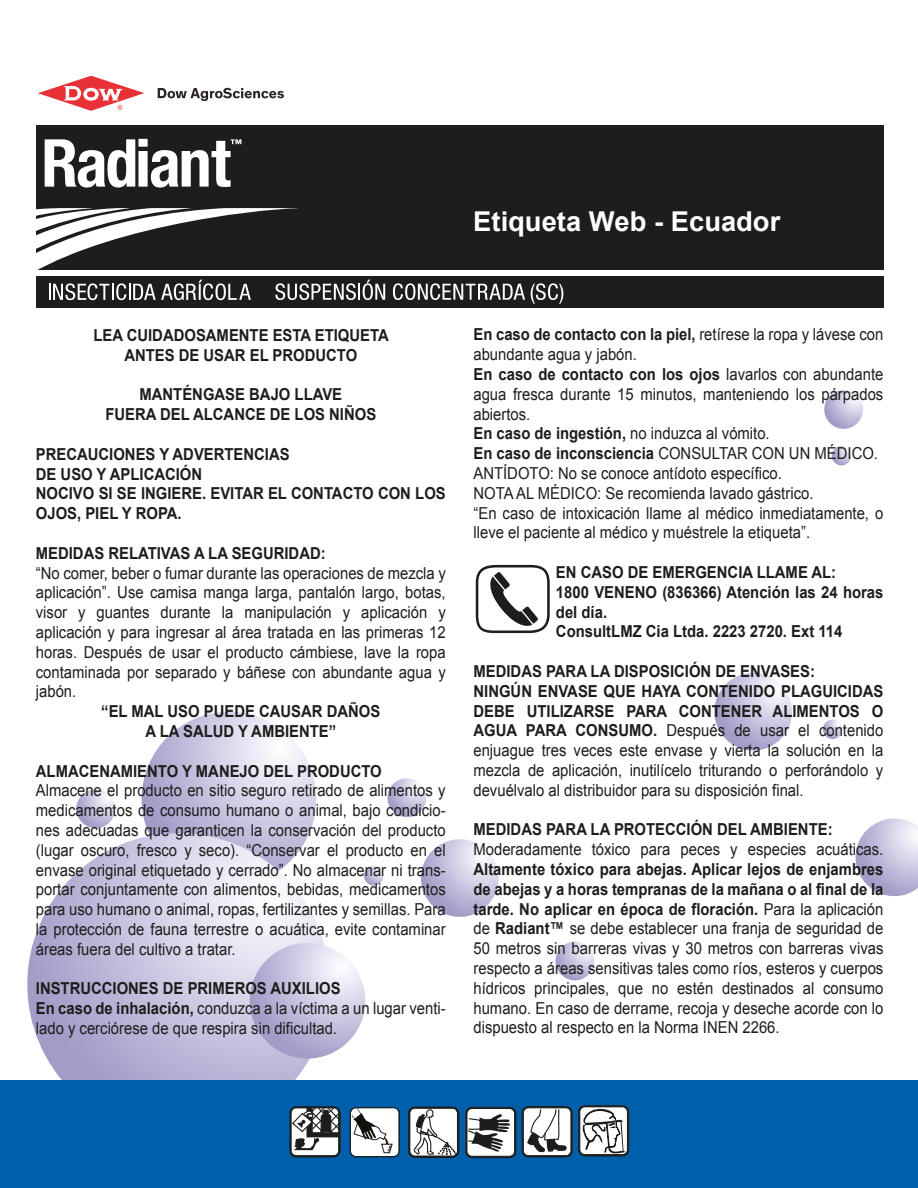
<style>
.page{position:relative;width:918px;height:1188px;background:#fff}
.page>*{position:absolute;margin:0;border:0;box-sizing:border-box;transform-origin:0 0}
.t1{font:700 27.3px "Arial";color:#fff}
.t2{font:16.5px/19.8px "Arial";color:#1d1d1b;text-align:justify;scale:.9 1}
.t3{font:700 16.5px/19.8px "Arial";color:#1d1d1b;text-align:center;scale:.9 1}
.s1{font-weight:700}
</style>
<div class="page">
<svg style="left:142px;top:712px;width:174px;height:174px"></svg>
<svg style="left:27px;top:833px;width:303px;height:302px"></svg>
<svg style="left:250px;top:943px;width:115px;height:116px"></svg>
<svg style="left:421px;top:839px;width:78px;height:78px"></svg>
<svg style="left:714px;top:673px;width:78px;height:78px"></svg>
<svg style="left:856px;top:818px;width:62px;height:78px"></svg>
<svg style="left:387px;top:778px;width:39px;height:39px"></svg>
<svg style="left:556px;top:942px;width:38px;height:38px"></svg>
<svg style="left:76px;top:789px;width:39px;height:39px"></svg>
<svg style="left:824px;top:390px;width:39px;height:39px"></svg>
<svg style="left:832px;top:446px;width:19px;height:19px"></svg>
<svg style="left:823px;top:720px;width:19px;height:19px"></svg>
<svg style="left:364px;top:866px;width:19px;height:20px"></svg>
<div style="left:0;top:1081px;width:918px;height:107px;background:#005faa"></div>
<svg style="left:350px;top:1107px;width:50px;height:50px"></svg>
<svg style="left:579px;top:1106px;width:50px;height:51px"></svg>
<svg style="left:466px;top:1107px;width:50px;height:51px"></svg>
<svg style="left:522px;top:1107px;width:50px;height:50px"></svg>
<svg style="left:409px;top:1107px;width:50px;height:51px"></svg>
<svg style="left:290px;top:1106px;width:51px;height:51px"></svg>
<svg style="left:476px;top:565px;width:74px;height:68px"></svg>
<div style="left:37px;top:125px;width:847px;height:182px;background:#1d1d1b"></div>
<div style="left:36px;top:270px;width:852px;height:6px;background:#fff"></div>
<svg style="left:158px;top:88px;width:126px;height:13px"></svg>
<svg style="left:38px;top:76px;width:106px;height:35px"></svg>
<svg style="left:393px;top:283px;width:132px;height:17px"></svg>
<svg style="left:531px;top:283px;width:32px;height:21px"></svg>
<svg style="left:36px;top:208px;width:349px;height:92px"></svg>
<svg style="left:45px;top:139px;width:196px;height:49px"></svg>
<h1 class="t1" style="left:473px;top:203px;width:309px">Etiqueta Web - Ecuador</h1>
<p class="t3" style="left:93px;top:326px;width:330px">LEA CUIDADOSAMENTE ESTA ETIQUETA<br>ANTES DE USAR EL PRODUCTO</p>
<p class="t3" style="left:105px;top:385px;width:302px">MANTÉNGASE BAJO LLAVE<br>FUERA DEL ALCANCE DE LOS NIÑOS</p>
<p class="t3" style="left:36px;top:445px;width:457px;text-align:left">PRECAUCIONES Y ADVERTENCIAS<br>DE USO Y APLICACIÓN<br>NOCIVO SI SE INGIERE. EVITAR EL CONTACTO CON LOS<br>OJOS, PIEL Y ROPA.</p>
<p class="t3" style="left:36px;top:544px;width:324px">MEDIDAS RELATIVAS A LA SEGURIDAD:</p>
<p class="t2" style="left:36px;top:563px;width:457px">“No comer, beber o fumar durante las operaciones de mezcla y aplicación”. Use camisa manga larga, pantalón largo, botas, visor y guantes durante la manipulación y aplicación y aplicación y para ingresar al área tratada en las primeras 12 horas. Después de usar el producto cámbiese, lave la ropa contaminada por separado y báñese con abundante agua y jabón.</p>
<p class="t3" style="left:101px;top:702px;width:312px">“EL MAL USO PUEDE CAUSAR DAÑOS<br>A LA SALUD Y AMBIENTE”</p>
<p class="t3" style="left:36px;top:761px;width:386px">ALMACENAMIENTO Y MANEJO DEL PRODUCTO</p>
<p class="t2" style="left:36px;top:781px;width:457px">Almacene el producto en sitio seguro retirado de alimentos y medicamentos de consumo humano o animal, bajo condicio&shy;nes adecuadas que garanticen la conservación del producto (lugar oscuro, fresco y seco). “Conservar el producto en el envase original etiquetado y cerrado”. No almacenar ni trans&shy;portar conjuntamente con alimentos, bebidas, medicamentos para uso humano o animal, ropas, fertilizantes y semillas. Para la protección de fauna terrestre o acuática, evite contaminar áreas fuera del cultivo a tratar.</p>
<p class="t2" style="left:36px;top:979px;width:457px;text-align:left"><span class="s1">INSTRUCCIONES DE PRIMEROS AUXILIOS<br>En caso de inhalación,</span> conduzca a la víctima a un lugar venti&shy;lado y cerciórese de que respira sin dificultad.</p>
<p class="t2" style="left:473px;top:325px;width:457px;text-align:left"><span class="s1">En caso de contacto con la piel,</span> retírese la ropa y lávese con abundante agua y jabón.<br><span class="s1">En caso de contacto con los ojos</span> lavarlos con abundante agua fresca durante 15 minutos, manteniendo los párpados abiertos.<br><span class="s1">En caso de ingestión,</span> no induzca al vómito.<br><span class="s1">En caso de inconsciencia</span> CONSULTAR CON UN MÉDICO.<br>ANTÍDOTO: No se conoce antídoto específico.<br>NOTA AL MÉDICO: Se recomienda lavado gástrico.<br>“En caso de intoxicación llame al médico inmediatamente, o lleve el paciente al médico y muéstrele la etiqueta”.</p>
<p class="t3" style="left:556px;top:563px;width:365px;text-align:left">EN CASO DE EMERGENCIA LLAME AL:<br>1800 VENENO (836366) Atención las 24 horas del día.<br>ConsultLMZ Cia Ltda. 2223 2720. Ext 114</p>
<p class="t2" style="left:473px;top:662px;width:457px;text-align:left"><span class="s1">MEDIDAS PARA LA DISPOSICIÓN DE ENVASES:<br>NINGÚN ENVASE QUE HAYA CONTENIDO PLAGUICIDAS DEBE UTILIZARSE PARA CONTENER ALIMENTOS O AGUA PARA CONSUMO.</span> Después de usar el contenido enjuague tres veces este envase y vierta la solución en la mezcla de aplicación, inutilícelo triturando o perforándolo y devuélvalo al distribuidor para su disposición final.</p>
<p class="t3" style="left:473px;top:820px;width:401px">MEDIDAS PARA LA PROTECCIÓN DEL AMBIENTE:</p>
<p class="t2" style="left:473px;top:840px;width:457px">Moderadamente tóxico para peces y especies acuáticas.</p>
<p class="t2" style="left:473px;top:860px;width:457px"><span class="s1">Altamente tóxico para abejas. Aplicar lejos de enjambres de abejas y a horas tempranas de la mañana o al final de la tarde. No aplicar en época de floración.</span> Para la aplicación de <span class="s1">Radiant™</span> se debe establecer una franja de seguridad de 50 metros sin barreras vivas y 30 metros con barreras vivas respecto a áreas sensitivas tales como ríos, esteros y cuerpos hídricos principales, que no estén destinados al consumo humano. En caso de derrame, recoja y deseche acorde con lo dispuesto al respecto en la Norma INEN 2266.</p>
</div>
